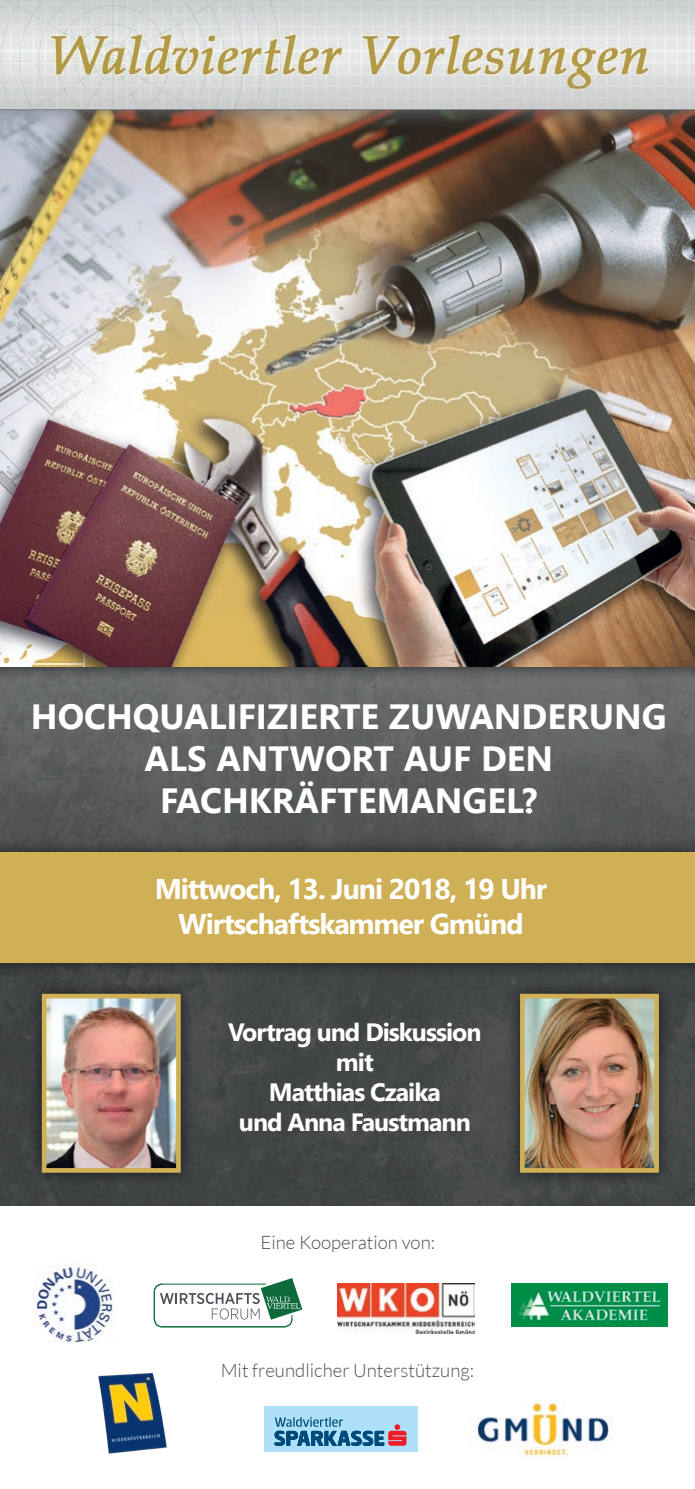
<style>
.page{position:relative;width:695px;height:1489px;background:#fff}
.page>*{position:absolute;margin:0;border:0;box-sizing:border-box;transform-origin:0 0}
.t1{font:700 35px/42px "Nirmala UI";color:#fff;text-align:center}
.t2{font:700 28.5px/34.2px "Nirmala UI";letter-spacing:-.04em;color:#fff;text-align:center}
.t3{font:700 25px/30px "Nirmala UI";letter-spacing:-.04em;color:#fff;text-align:center}
.t4{font:300 18.75px "Lato";color:#4f5254}
</style>
<div class="page">
<img style="left:0;top:682px;width:694px;height:523px">
<img style="left:34px;top:1263px;width:80px;height:80px">
<div style="left:0;top:96px;width:694px;height:586px;background:#0d0f11;opacity:.75"></div>
<img style="left:0;top:135px;width:694px;height:531px">
<img style="left:98px;top:1372px;width:69px;height:82px">
<div style="left:264px;top:1406px;width:153px;height:45px;background:#ace1f9"></div>
<svg style="left:274px;top:1417px;width:132px;height:28px"></svg>
<img style="left:511px;top:1283px;width:156px;height:43px">
<img style="left:0;top:0;width:694px;height:135px">
<svg style="left:153px;top:1278px;width:149px;height:49px"></svg>
<div style="left:0;top:837px;width:694px;height:141px;background:#0d0f11;opacity:.75"></div>
<div style="left:0;top:852px;width:694px;height:110px;background:#cfb056"></div>
<div style="left:27px;top:979px;width:168px;height:208px;background:#0d0f11;opacity:.75"></div>
<img style="left:48px;top:999px;width:127px;height:167px">
<div style="left:42px;top:993px;width:139px;height:179px;border:5px solid #cfb056"></div>
<div style="left:505px;top:979px;width:168px;height:208px;background:#0d0f11;opacity:.75"></div>
<img style="left:526px;top:999px;width:126px;height:167px">
<div style="left:520px;top:993px;width:138px;height:179px;border:5px solid #cfb056"></div>
<img style="left:337px;top:1283px;width:137px;height:49px">
<img style="left:476px;top:1400px;width:137px;height:56px">
<p class="t1" style="left:31px;top:693px;width:637px">HOCHQUALIFIZIERTE ZUWANDERUNG<br>ALS ANTWORT AUF DEN<br>FACHKRÄFTEMANGEL?</p>
<p class="t2" style="left:155px;top:869px;width:394px">Mittwoch, 13. Juni 2018, 19 Uhr<br>Wirtschaftskammer Gmünd</p>
<p class="t3" style="left:228px;top:1014px;width:255px">Vortrag und Diskussion mit<br>Matthias Czaika<br>und Anna Faustmann</p>
<p class="t4" style="left:260px;top:1231px;width:176px">Eine Kooperation von:</p>
<p class="t4" style="left:221px;top:1359px;width:255px">Mit freundlicher Unterstützung:</p>
</div>
